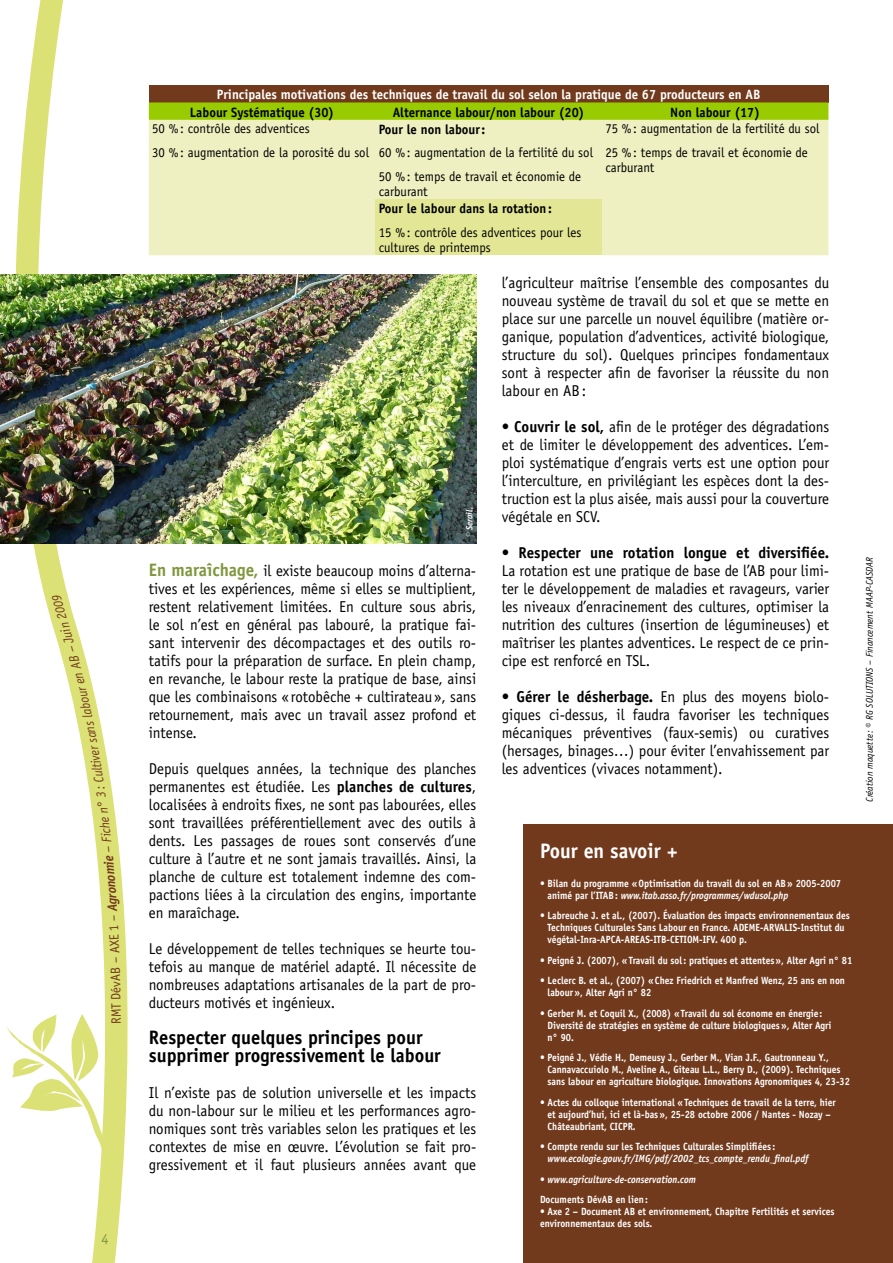
<style>
.page{position:relative;width:893px;height:1263px;background:#fff}
.page>*{position:absolute;margin:0;border:0;box-sizing:border-box;transform-origin:0 0}
.t1{font:700 21px "Officina Sans";color:#fff;scale:.95 1}
.t2{font:700 19.5px/18px "Officina Sans";color:#000;scale:.95 1}
.t3{font:15.75px/18px "Officina Sans";color:#000;text-align:justify;scale:.95 1}
.t4{font:700 15.75px "Officina Sans";color:#000;scale:.95 1}
.t5{font:15px "Officina Sans";color:#80973e;scale:.95 1}
.t6{font:13.5px/23.5px "Officina Sans";color:#000;scale:.95 1}
.t7{font:700 13.5px "Officina Sans";color:#000;scale:.95 1}
.t8{font:700 13.5px "Officina Sans";color:#fff;scale:.95 1}
.t9{font:italic 13.5px "Officina Sans";color:#723a1d;scale:.95 1}
.t10{font:13.5px "Officina Sans";color:#723a1d;scale:.95 1}
.t11{font:italic 700 13.5px "Officina Sans";color:#723a1d;scale:.95 1}
.t12{font:700 10.5px/12px "Officina Sans";color:#fff;scale:.9 1}
.t13{font:italic 700 10.5px/20.5px "Officina Sans";color:#fff;scale:.9 1}
.t14{font:italic 9.75px "Officina Sans";color:#000;scale:.95 1}
.t15{font:italic 700 9px "Officina Sans";color:#fff;scale:.95 1}
.s1{font-weight:700;font-size:18px;color:#80973e}
.s2{font-weight:700}
.s3{font-style:italic}
.s4{font-style:normal}
</style>
<div class="page">
<svg style="left:0;top:0;width:186px;height:1263px"></svg>
<div style="left:523px;top:824px;width:370px;height:439px;background:#723a1d"></div>
<img style="left:0;top:274px;width:476px;height:269px">
<div style="left:149px;top:85px;width:679px;height:17px;background:#723a1d"></div>
<svg style="left:149px;top:102px;width:679px;height:18px;background:#98c802"></svg>
<div style="left:149px;top:120px;width:679px;height:135px;background:#eef0c1"></div>
<div style="left:375px;top:199px;width:227px;height:56px;background:#e3e795"></div>
<svg style="left:109px;top:915px;width:10px;height:24px"></svg>
<svg style="left:96px;top:786px;width:14px;height:43px"></svg>
<svg style="left:52px;top:594px;width:44px;height:144px"></svg>
<p class="t9" style="left:89px;top:765px;width:29px;rotate:-100deg">iver s</p>
<p class="t9" style="left:92px;top:784px;width:22px;rotate:-99deg">Cult</p>
<p class="t9" style="left:100px;top:853px;width:26px;rotate:-96deg">– Fic</p>
<p class="t11" style="left:103px;top:888px;width:35px;rotate:-95deg">nomie</p>
<p class="t11" style="left:105px;top:912px;width:27px;rotate:-94deg">Agro</p>
<p class="t10" style="left:108px;top:974px;width:37px;rotate:-92deg">B–AX</p>
<p class="t10" style="left:108px;top:1009px;width:38px;rotate:-91deg">T DévA</p>
<p class="t10" style="left:108px;top:1024px;width:18px;rotate:-90deg">RM</p>
<p class="t5" style="left:102px;top:1230px;width:9px">4</p>
<p class="t8" style="left:217px;top:86px;width:574px">Principales motivations des techniques de travail du sol selon la pratique de 67 producteurs en AB</p>
<p class="t7" style="left:190px;top:103px;width:153px">Labour Systématique (30)</p>
<p class="t7" style="left:393px;top:103px;width:203px">Alternance labour/non labour (20)</p>
<p class="t7" style="left:670px;top:103px;width:96px">Non labour (17)</p>
<p class="t6" style="left:152px;top:117px;width:230px">50 %: contrôle des adventices<br>30 %: augmentation de la porosité du sol</p>
<p class="t7" style="left:379px;top:121px;width:114px">Pour le non labour:</p>
<p class="t6" style="left:605px;top:117px;width:227px">75 %: augmentation de la fertilité du sol<br>25 %: temps de travail et économie de</p>
<p class="t6" style="left:605px;top:156px;width:53px">carburant</p>
<p class="t6" style="left:379px;top:141px;width:227px">60 %: augmentation de la fertilité du sol<br>50 %: temps de travail et économie de</p>
<p class="t6" style="left:379px;top:180px;width:53px">carburant</p>
<p class="t7" style="left:379px;top:200px;width:184px">Pour le labour dans la rotation:</p>
<p class="t6" style="left:379px;top:225px;width:215px;line-height:15px">15 %: contrôle des adventices pour les cultures de printemps</p>
<p class="t15" style="left:464px;top:537px;width:31px;rotate:-90deg">© Serail</p>
<p class="t3" style="left:149px;top:562px;width:346px"><span class="s1">En maraîchage,</span> il existe beaucoup moins d’alterna&shy;tives et les expériences, même si elles se multiplient, restent relativement limitées. En culture sous abris, le sol n’est en général pas labouré, la pratique fai&shy;sant intervenir des décompactages et des outils ro&shy;tatifs pour la préparation de surface. En plein champ, en revanche, le labour reste la pratique de base, ainsi que les combinaisons « rotobêche + cultirateau», sans retournement, mais avec un travail assez profond et intense.</p>
<p class="t3" style="left:149px;top:760px;width:346px">Depuis quelques années, la technique des planches permanentes est étudiée. Les <span class="s2">planches de cultures</span>, localisées à endroits fixes, ne sont pas labourées, elles sont travaillées préférentiellement avec des outils à dents. Les passages de roues sont conservés d’une culture à l’autre et ne sont jamais travaillés. Ainsi, la planche de culture est totalement indemne des com&shy;pactions liées à la circulation des engins, importante en maraîchage.</p>
<p class="t3" style="left:149px;top:940px;width:346px">Le développement de telles techniques se heurte tou&shy;tefois au manque de matériel adapté. Il nécessite de nombreuses adaptations artisanales de la part de pro&shy;ducteurs motivés et ingénieux.</p>
<p class="t2" style="left:149px;top:1028px;width:309px">Respecter quelques principes pour supprimer progressivement le labour</p>
<p class="t3" style="left:149px;top:1084px;width:346px">Il n’existe pas de solution universelle et les impacts du non-labour sur le milieu et les performances agro&shy;nomiques sont très variables selon les pratiques et les contextes de mise en œuvre. L’évolution se fait pro&shy;gressivement et il faut plusieurs années avant que</p>
<p class="t3" style="left:502px;top:274px;width:346px">l’agriculteur maîtrise l’ensemble des composantes du nouveau système de travail du sol et que se mette en place sur une parcelle un nouvel équilibre (matière or&shy;ganique, population d’adventices, activité biologique, structure du sol). Quelques principes fondamentaux sont à respecter afin de favoriser la réussite du non labour en AB:</p>
<p class="t3" style="left:502px;top:418px;width:346px"><span class="s2">• Couvrir le sol,</span> afin de le protéger des dégradations et de limiter le développement des adventices. L’em&shy;ploi systématique d’engrais verts est une option pour l’interculture, en privilégiant les espèces dont la des&shy;truction est la plus aisée, mais aussi pour la couverture végétale en SCV.</p>
<p class="t4" style="left:502px;top:543px;width:346px">• Respecter une rotation longue et diversifiée.</p>
<p class="t3" style="left:502px;top:562px;width:346px">La rotation est une pratique de base de l’AB pour limi&shy;ter le développement de maladies et ravageurs, varier les niveaux d’enracinement des cultures, optimiser la nutrition des cultures (insertion de légumineuses) et maîtriser les plantes adventices. Le respect de ce prin&shy;cipe est renforcé en TSL.</p>
<p class="t3" style="left:502px;top:688px;width:346px"><span class="s2">• Gérer le désherbage.</span> En plus des moyens biolo&shy;giques ci-dessus, il faudra favoriser les techniques mécaniques préventives (faux-semis) ou curatives (hersages, binages…) pour éviter l’envahissement par les adventices (vivaces notamment).</p>
<h1 class="t1" style="left:540px;top:837px;width:147px">Pour en savoir +</h1>
<p class="t12" style="left:548px;top:877px;width:328px;text-indent:-8px">• Bilan du programme «Optimisation du travail du sol en AB» 2005-2007 animé par l’ITAB: <span class="s3">www.itab.asso.fr/programmes/wdusol.php</span></p>
<p class="t12" style="left:548px;top:909px;width:337px;text-indent:-8px">• Labreuche J. et al., (2007). Évaluation des impacts environnementaux des<br>Techniques Culturales Sans Labour en France. ADEME-ARVALIS-Institut du végétal-Inra-APCA-AREAS-ITB-CETIOM-IFV. 400 p.</p>
<p class="t12" style="left:540px;top:954px;width:349px">• Peigné J. (2007), «Travail du sol: pratiques et attentes», Alter Agri n° 81</p>
<p class="t12" style="left:548px;top:974px;width:332px;text-indent:-8px">• Leclerc B. et al., (2007) «Chez Friedrich et Manfred Wenz, 25 ans en non labour», Alter Agri n° 82</p>
<p class="t12" style="left:548px;top:1007px;width:317px;text-indent:-8px">• Gerber M. et Coquil X., (2008) «Travail du sol économe en énergie:<br>Diversité de stratégies en système de culture biologiques», Alter Agri n° 90.</p>
<p class="t12" style="left:548px;top:1051px;width:338px;text-indent:-8px">• Peigné J., Védie H., Demeusy J., Gerber M., Vian J.F., Gautronneau Y.,<br>Cannavaccuiolo M., Aveline A., Giteau L.L., Berry D., (2009). Techniques sans labour en agriculture biologique. Innovations Agronomiques 4, 23-32</p>
<p class="t12" style="left:548px;top:1096px;width:322px;text-indent:-8px">• Actes du colloque international «Techniques de travail de la terre, hier et aujourd’hui, ici et là-bas», 25-28 octobre 2006 / Nantes - Nozay –<br>Châteaubriant, CICPR.</p>
<p class="t12" style="left:540px;top:1140px;width:263px">• Compte rendu sur les Techniques Culturales Simplifiées :</p>
<p class="t13" style="left:548px;top:1148px;width:292px">www.ecologie.gouv.fr/IMG/pdf/2002_tcs_compte_rendu_final.pdf</p>
<p class="t13" style="left:540px;top:1169px;width:175px"><span class="s4">•</span> www.agriculture-de-conservation.com<br><span class="s4">Documents DévAB en lien:</span></p>
<p class="t12" style="left:540px;top:1205px;width:329px">• Axe 2 – Document AB et environnement, Chapitre Fertilités et services environnementaux des sols.</p>
<p class="t14" style="left:864px;top:801px;width:259px;rotate:-90deg">Création maquette : © RG SOLUTIONS – Financement MAAP-CASDAR</p>
</div>
